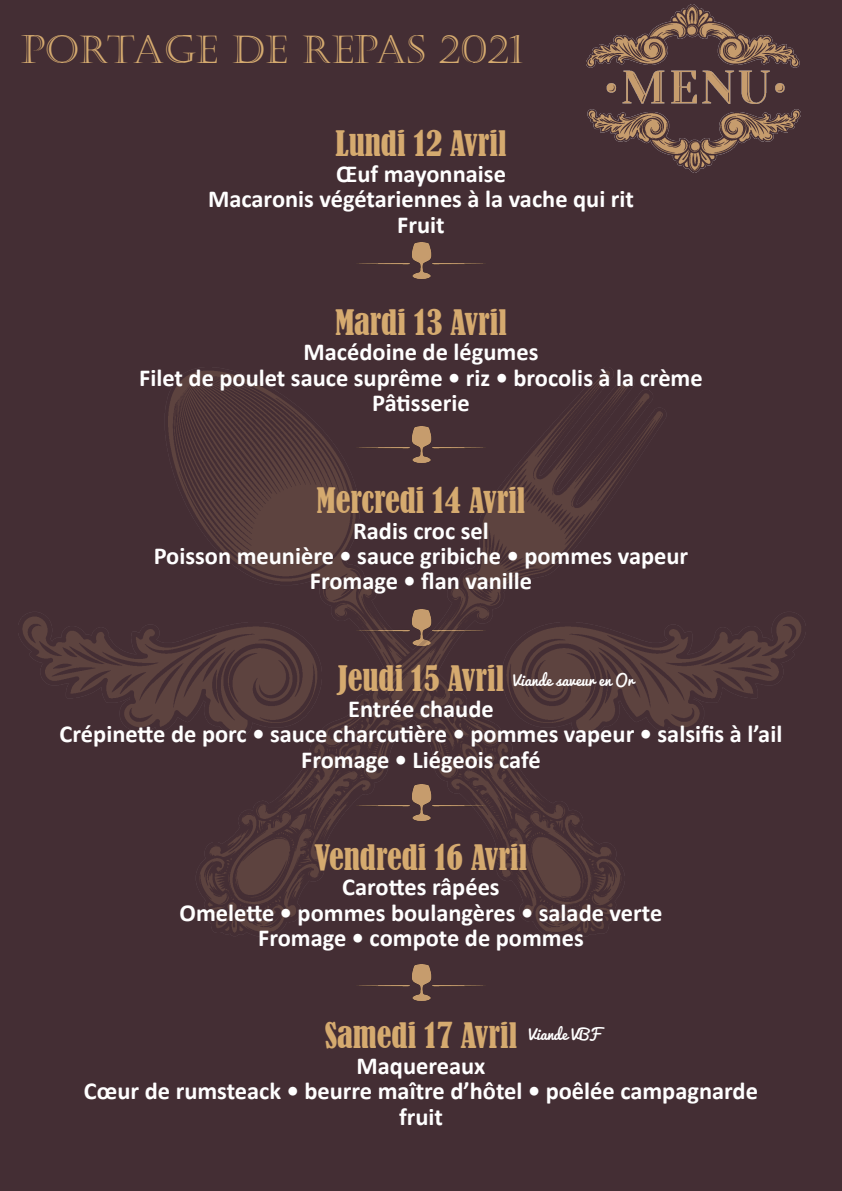
<style>
.page{position:relative;width:842px;height:1191px;background:#442e34}
.page>*{position:absolute;margin:0;border:0;box-sizing:border-box;transform-origin:0 0}
.t1{font:38.8px "Castellar";color:#d5aa6f}
.t2{font:condensed 32.9px "Bernard";color:#d5aa6f}
.t3{font:700 24.4px "Calibri";color:#fff}
.t4{font:15px "Pacifico";color:#fff}
</style>
<div class="page">
<img style="left:586px;top:5px;width:215px;height:168px">
<img style="left:357px;top:243px;width:128px;height:36px">
<img style="left:357px;top:964px;width:128px;height:36px">
<img style="left:19px;top:368px;width:787px;height:569px">
<p class="t1" style="left:21px;top:28px;width:504px">PORTAGE DE REPAS 2021</p>
<p class="t2" style="left:335px;top:124px;width:173px">Lundi 12 Avril</p>
<p class="t3" style="left:336px;top:156px;width:171px">Œuf mayonnaise</p>
<p class="t3" style="left:208px;top:182px;width:427px">Macaronis végétariennes à la vache qui rit</p>
<p class="t3" style="left:397px;top:207px;width:49px">Fruit</p>
<p class="t2" style="left:335px;top:303px;width:173px">Mardi 13 Avril</p>
<p class="t3" style="left:304px;top:335px;width:236px">Macédoine de légumes</p>
<p class="t3" style="left:139px;top:360px;width:565px">Filet de poulet sauce suprême • riz • brocolis à la crème</p>
<p class="t3" style="left:372px;top:386px;width:99px">Pâtisserie</p>
<p class="t2" style="left:316px;top:481px;width:210px">Mercredi 14 Avril</p>
<p class="t3" style="left:353px;top:513px;width:137px">Radis croc sel</p>
<p class="t3" style="left:154px;top:538px;width:536px">Poisson meunière • sauce gribiche • pommes vapeur</p>
<p class="t3" style="left:310px;top:564px;width:224px">Fromage • flan vanille</p>
<p class="t2" style="left:338px;top:659px;width:168px">Jeudi 15 Avril</p>
<p class="t3" style="left:348px;top:691px;width:147px">Entrée chaude</p>
<p class="t3" style="left:60px;top:717px;width:724px">Crépinette de porc • sauce charcutière • pommes vapeur • salsifis à l’ail</p>
<p class="t3" style="left:301px;top:742px;width:241px">Fromage • Liégeois café</p>
<p class="t4" style="left:513px;top:672px;width:122px">Viande saveur en Or</p>
<p class="t2" style="left:315px;top:838px;width:214px">Vendredi 16 Avril</p>
<p class="t3" style="left:342px;top:870px;width:159px">Carottes râpées</p>
<p class="t3" style="left:180px;top:895px;width:484px">Omelette • pommes boulangères • salade verte</p>
<p class="t3" style="left:258px;top:921px;width:327px">Fromage • compote de pommes</p>
<p class="t2" style="left:325px;top:1016px;width:194px">Samedi 17 Avril</p>
<p class="t3" style="left:356px;top:1048px;width:130px">Maquereaux</p>
<p class="t3" style="left:84px;top:1073px;width:675px">Cœur de rumsteack • beurre maître d’hôtel • poêlée campagnarde</p>
<p class="t3" style="left:399px;top:1099px;width:45px">fruit</p>
<p class="t4" style="left:529px;top:1026px;width:72px">Viande VBF</p>
</div>
